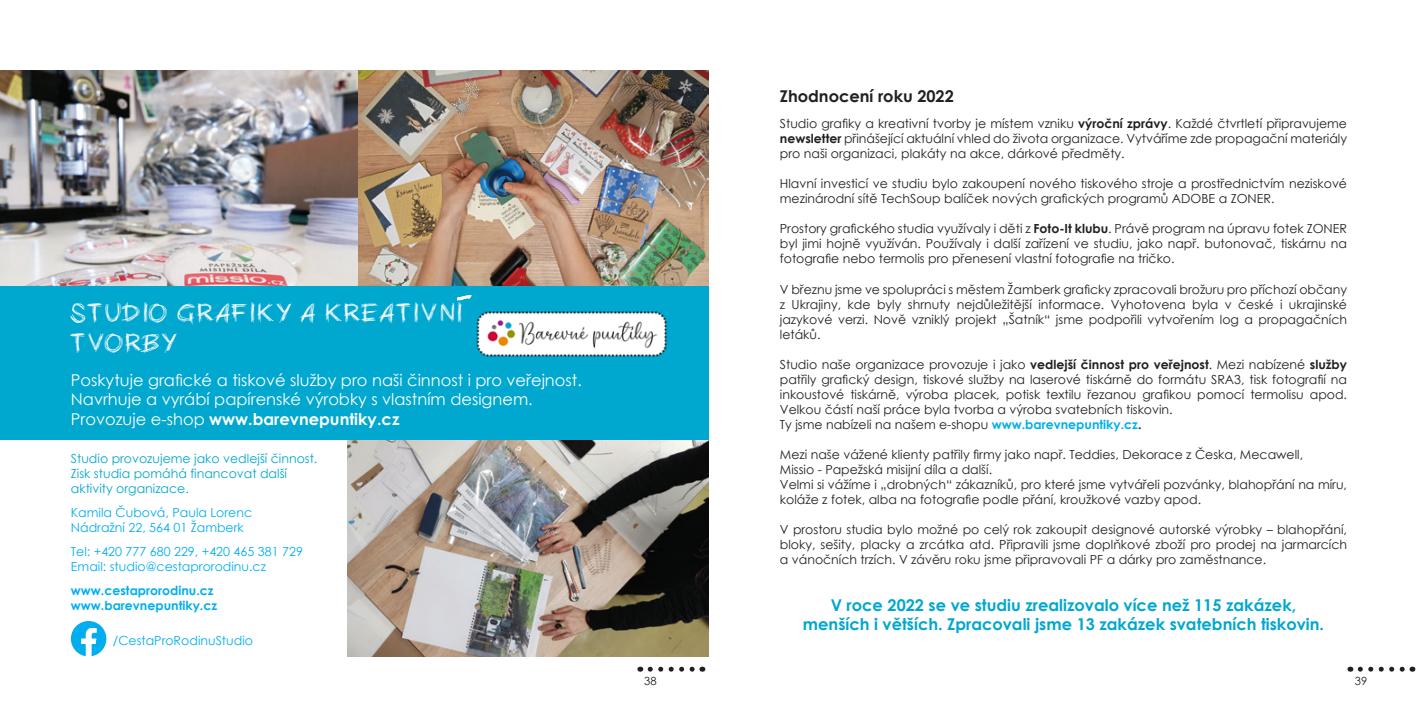
<style>
.page{position:relative;width:1418px;height:727px;background:#fff}
.page>*{position:absolute;margin:0;border:0;box-sizing:border-box;transform-origin:0 0}
.t1{font:25px/30px "PW Chalk";color:#fff}
.t2{font:16.25px/19.5px "Century Gothic";color:#fff}
.t3{font:700 16.25px/19.5px "Century Gothic";color:#00a7cf;text-align:center}
.t4{font:700 16.25px "Century Gothic";color:#231f20}
.t5{font:12.5px/15px "Century Gothic";color:#231f20;text-align:justify}
.t6{font:12.5px/15px "Century Gothic";color:#00aeef}
.t7{font:12.5px/15px "Century Gothic";color:#00a7cf}
.t8{font:700 12.5px/15px "Century Gothic";color:#00aeef}
.t9{font:11.25px "Century Gothic";color:#231f20}
.s1{font-weight:700}
.s2{font-weight:700;color:#00aeef}
</style>
<div class="page">
<svg style="left:650px;top:666px;width:45px;height:5px"></svg>
<svg style="left:1360px;top:666px;width:52px;height:5px"></svg>
<img style="left:347px;top:440px;width:362px;height:216px">
<img style="left:0;top:71px;width:359px;height:216px">
<img style="left:359px;top:71px;width:350px;height:216px">
<div style="left:0;top:287px;width:709px;height:153px;background:#00a7cf"></div>
<svg style="left:457px;top:295px;width:15px;height:6px"></svg>
<svg style="left:71px;top:621px;width:35px;height:35px"></svg>
<img style="left:476px;top:311px;width:191px;height:46px">
<h1 class="t1" style="left:71px;top:300px;width:395px">STUDIO GRAFIKY A KREATIVNI<br>TVORBY</h1>
<h2 class="t2" style="left:71px;top:370px;width:512px">Poskytuje grafické a tiskové služby pro naši činnost i pro veřejnost.<br>Navrhuje a vyrábí papírenské výrobky s vlastním designem.<br>Provozuje e-shop <span class="s1">www.barevnepuntiky.cz</span></h2>
<p class="t7" style="left:71px;top:450px;width:248px">Studio provozujeme jako vedlejší činnost.<br>Zisk studia pomáhá financovat další aktivity organizace.</p>
<p class="t6" style="left:71px;top:504px;width:183px">Kamila Čubová, Paula Lorenc<br>Nádražní 22, 564 01 Žamberk</p>
<p class="t6" style="left:71px;top:543px;width:233px">Tel: +420 777 680 229, +420 465 381 729<br>Email: studio@cestaprorodinu.cz</p>
<p class="t8" style="left:71px;top:582px;width:148px">www.cestaprorodinu.cz www.barevnepuntiky.cz</p>
<p class="t6" style="left:113px;top:632px;width:142px">/CestaProRodinuStudio</p>
<h2 class="t4" style="left:780px;top:83px;width:175px">Zhodnocení roku 2022</h2>
<p class="t5" style="left:780px;top:116px;width:568px">Studio grafiky a kreativní tvorby je místem vzniku <span class="s1">výroční zprávy</span>. Každé čtvrtletí připravujeme <span class="s1">newsletter</span> přinášející aktuální vhled do života organizace. Vytváříme zde propagační materiály pro naši organizaci, plakáty na akce, dárkové předměty.</p>
<p class="t5" style="left:780px;top:176px;width:568px">Hlavní investicí ve studiu bylo zakoupení nového tiskového stroje a prostřednictvím neziskové mezinárodní sítě TechSoup balíček nových grafických programů ADOBE a ZONER.</p>
<p class="t5" style="left:780px;top:221px;width:568px">Prostory grafického studia využívaly i děti z <span class="s1">Foto-It klubu</span>. Právě program na úpravu fotek ZONER byl jimi hojně využíván. Používaly i další zařízení ve studiu, jako např. butonovač, tiskárnu na fotografie nebo termolis pro přenesení vlastní fotografie na tričko.</p>
<p class="t5" style="left:780px;top:281px;width:568px">V březnu jsme ve spolupráci s městem Žamberk graficky zpracovali brožuru pro příchozí občany z Ukrajiny, kde byly shrnuty nejdůležitější informace. Vyhotovena byla v české i ukrajinské jazykové verzi. Nově vzniklý projekt „Šatník“ jsme podpořili vytvořením log a propagačních letáků.</p>
<p class="t5" style="left:780px;top:356px;width:568px;text-align:left">Studio naše organizace provozuje i jako <span class="s1">vedlejší činnost pro veřejnost</span>. Mezi nabízené <span class="s1">služby </span>patřily grafický design, tiskové služby na laserové tiskárně do formátu SRA3, tisk fotografií na inkoustové tiskárně, výroba placek, potisk textilu řezanou grafikou pomocí termolisu apod.<br>Velkou částí naší práce byla tvorba a výroba svatebních tiskovin.<br>Ty jsme nabízeli na našem e-shopu <span class="s2">www.barevnepuntiky.cz</span><span class="s1">.</span></p>
<p class="t5" style="left:780px;top:446px;width:568px;text-align:left">Mezi naše vážené klienty patřily firmy jako např. Teddies, Dekorace z Česka, Mecawell,<br>Missio - Papežská misijní díla a další.<br>Velmi si vážíme i „drobných“ zákazníků, pro které jsme vytvářeli pozvánky, blahopřání na míru, koláže z fotek, alba na fotografie podle přání, kroužkové vazby apod.</p>
<p class="t5" style="left:780px;top:521px;width:568px">V prostoru studia bylo možné po celý rok zakoupit designové autorské výrobky – blahopřání, bloky, sešity, placky a zrcátka atd. Připravili jsme doplňkové zboží pro prodej na jarmarcích a vánočních trzích. V závěru roku jsme připravovali PF a dárky pro zaměstnance.</p>
<h2 class="t3" style="left:803px;top:594px;width:522px">V roce 2022 se ve studiu zrealizovalo více než 115 zakázek, menších i větších. Zpracovali jsme 13 zakázek svatebních tiskovin.</h2>
<p class="t9" style="left:644px;top:672px;width:14px">38</p>
<p class="t9" style="left:1354px;top:672px;width:14px">39</p>
</div>
